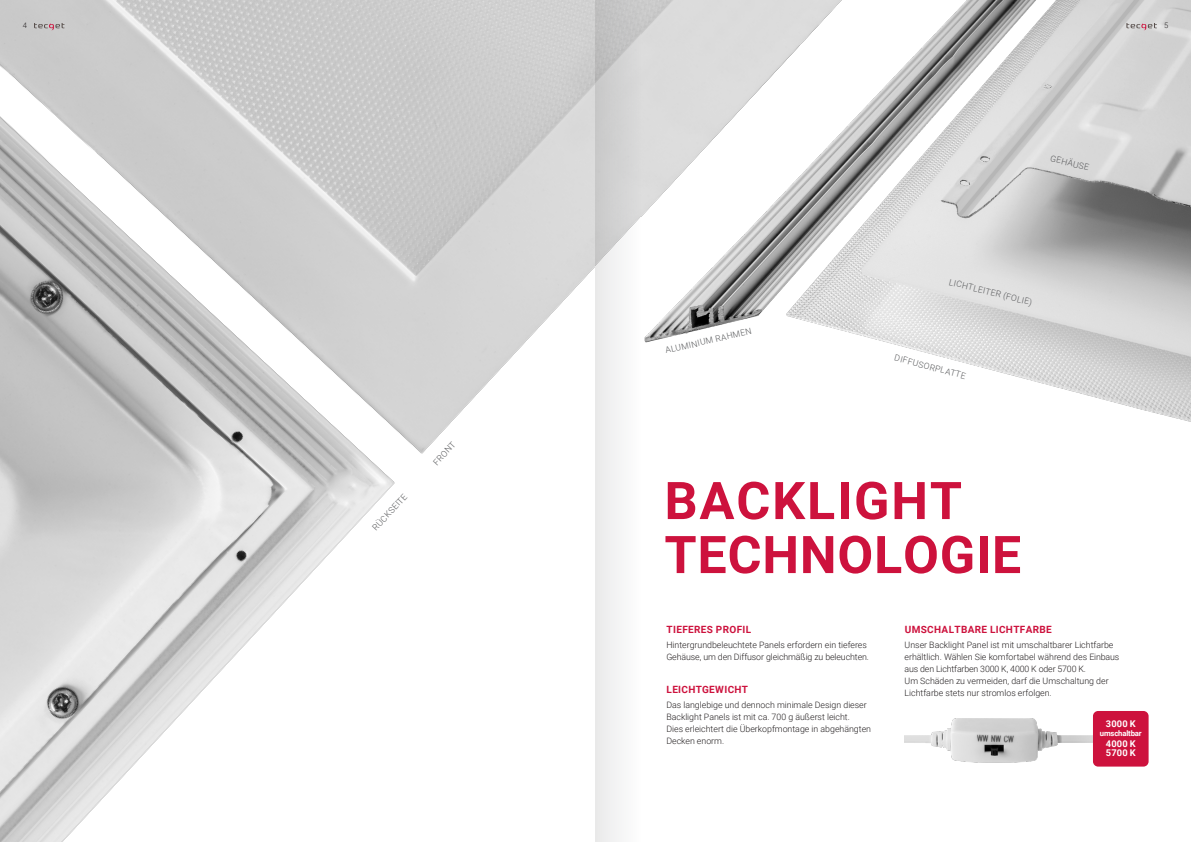
<style>
.page{position:relative;width:1191px;height:842px;background:#fff}
.page>*{position:absolute;margin:0;border:0;box-sizing:border-box;transform-origin:0 0}
.t1{font:700 52px "Roboto";letter-spacing:.015em;color:#cd123d}
.t2{font:700 52px "Roboto";letter-spacing:.035em;color:#cd123d}
.body{font:700 10px "Roboto";letter-spacing:.035em;color:#cd123d}
.t3{font:700 9.3px "Roboto";letter-spacing:.02em;color:#fff}
.body-2{font:300 8.8px/12px "Roboto";color:#231f20}
.t4{font:300 8.6px "Roboto";color:#57585a}
.t5{font:700 7.7px "Roboto";letter-spacing:-.02em;color:#fff}
.t6{font:300 7.5px "Roboto";color:#231f20}
</style>
<div class="page">
<img style="left:873px;top:0;width:318px;height:422px">
<img style="left:0;top:0;width:873px;height:391px">
<img style="left:0;top:11px;width:480px;height:831px">
<img style="left:904px;top:711px;width:196px;height:56px">
<div style="left:1093px;top:711px;width:55px;height:55px;background:#cd123d;border-radius:5px"></div>
<svg style="left:595px;top:0;width:46px;height:842px"></svg>
<svg style="left:34px;top:23px;width:31px;height:7px"></svg>
<svg style="left:1126px;top:23px;width:31px;height:7px"></svg>
<p class="t6" style="left:23px;top:20px;width:6px">4</p>
<p class="t6" style="left:1164px;top:20px;width:6px">5</p>
<p class="t4" style="left:369px;top:525px;width:48px;rotate:-47deg">RÜCKSEITE</p>
<p class="t4" style="left:430px;top:459px;width:30px;rotate:-47deg">FRONT</p>
<p class="t4" style="left:1052px;top:152px;width:41px;rotate:14deg">GEHÄUSE</p>
<p class="t4" style="left:664px;top:345px;width:90px;rotate:-13deg">ALUMINIUM RAHMEN</p>
<p class="t4" style="left:950px;top:276px;width:87px;rotate:14deg">LICHTLEITER (FOLIE)</p>
<p class="t4" style="left:896px;top:351px;width:75px;rotate:15deg">DIFFUSORPLATTE</p>
<p class="t2" style="left:664px;top:464px;width:299px">BACKLIGHT</p>
<p class="t1" style="left:664px;top:518px;width:358px">TECHNOLOGIE</p>
<p class="body" style="left:666px;top:622px;width:86px">TIEFERES PROFIL</p>
<p class="body-2" style="left:666px;top:639px;width:204px">Hintergrundbeleuchtete Panels erfordern ein tieferes<br>Gehäuse, um den Diffusor gleichmäßig zu beleuchten.</p>
<p class="body" style="left:666px;top:682px;width:83px">LEICHTGEWICHT</p>
<p class="body-2" style="left:666px;top:699px;width:206px">Das langlebige und dennoch minimale Design dieser Backlight Panels ist mit ca. 700 g äußerst leicht.<br>Dies erleichtert die Überkopfmontage in abgehängten Decken enorm.</p>
<p class="body" style="left:904px;top:622px;width:149px">UMSCHALTBARE LICHTFARBE</p>
<p class="body-2" style="left:904px;top:639px;width:216px">Unser Backlight Panel ist mit umschaltbarer Lichtfarbe erhältlich. Wählen Sie komfortabel während des Einbaus aus den Lichtfarben 3000 K, 4000 K oder 5700 K.<br>Um Schäden zu vermeiden, darf die Umschaltung der Lichtfarbe stets nur stromlos erfolgen.</p>
<p class="t3" style="left:1105px;top:717px;width:31px">3000 K</p>
<p class="t5" style="left:1099px;top:728px;width:43px">umschaltbar</p>
<p class="t3" style="left:1105px;top:737px;width:31px">4000 K</p>
<p class="t3" style="left:1105px;top:746px;width:31px">5700 K</p>
</div>
